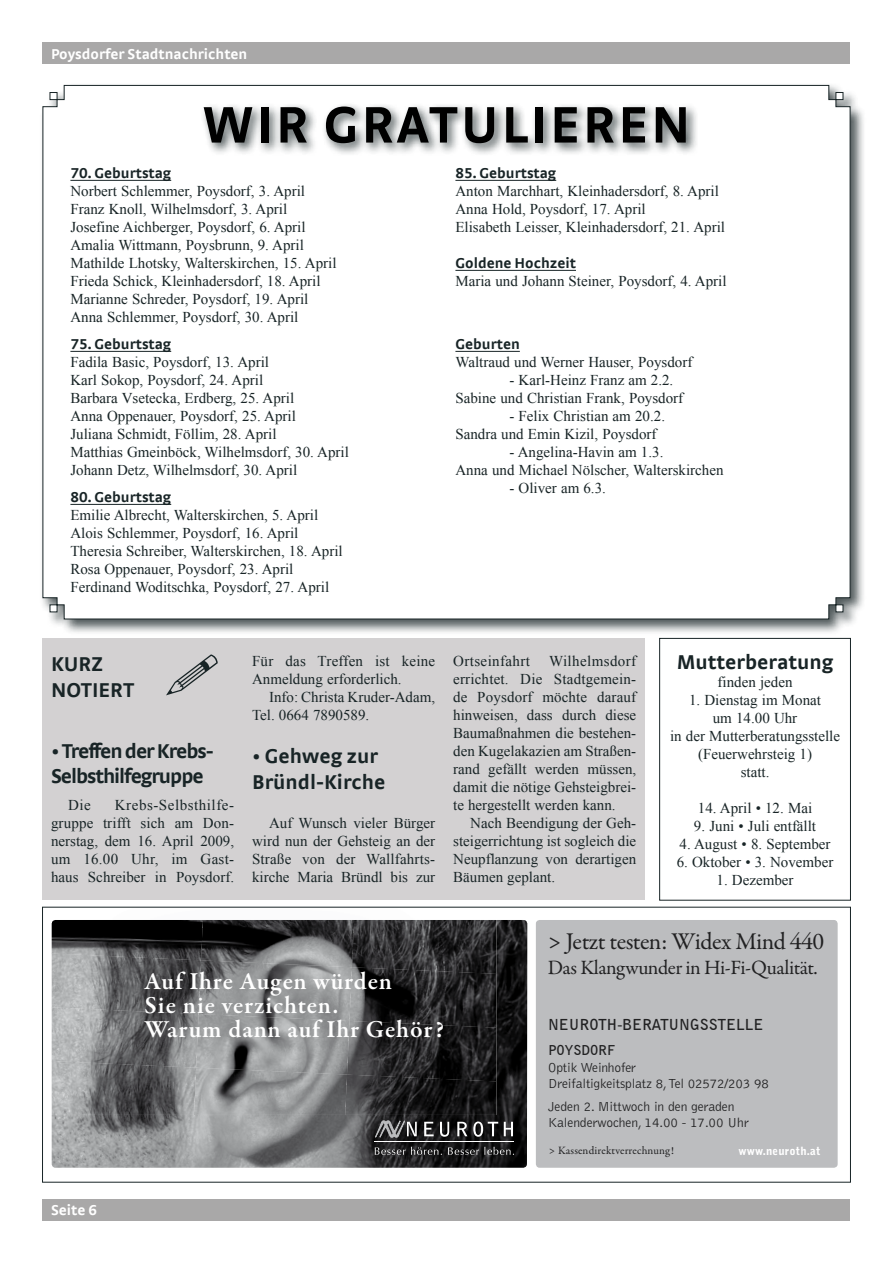
<style>
.page{position:relative;width:893px;height:1263px;background:#fff}
.page>*{position:absolute;margin:0;border:0;box-sizing:border-box;transform-origin:0 0}
.t1{font:700 54px "Strada TF";letter-spacing:.05em;color:#000}
.t2{font:600 24.9px/24px "Garamond Premr Pro";letter-spacing:.03em;color:#fff}
.t3{font:24.3px "Garamond Premr Pro";letter-spacing:-.02em;color:#212122}
.t4{font:21px/25.2px "Strada";color:#182426}
.t5{font:21px/25.2px "Strada";letter-spacing:-.05em;color:#182426}
.t6{font:20.55px "Garamond Premr Pro";letter-spacing:-.025em;color:#212122}
.t7{font:15px/18px "Times New Roman";color:#182426}
.t8{font:700 15px "Strada TF";color:#182426}
.t9{font:700 15px "Strada TF";color:#fff}
.t10{font:700 15px "Bell Gothic BT";letter-spacing:-.01em;color:#212122}
.t11{font:15px "Times New Roman";letter-spacing:.025em;color:#182426}
.t12{font:300 13.5px/16.4px "Bell Gothic";letter-spacing:-.015em;color:#212122}
.t13{font:700 13.5px "Bell Gothic BT";letter-spacing:-.01em;color:#212122}
.t14{font:11.25px "Garamond Premr Pro";letter-spacing:.01em;color:#212122}
.t15{font:900 11.25px "Bell Gothic Std";letter-spacing:.015em;color:#fff}
</style>
<div class="page">
<div style="left:43px;top:43px;width:807px;height:21px;background:#a9a8a8"></div>
<div style="left:43px;top:1199px;width:807px;height:21px;background:#a9a8a8"></div>
<div style="left:39px;top:82px;width:834px;height:562px;background:#182426;opacity:.75"></div>
<svg style="left:42px;top:85px;width:809px;height:535px"></svg>
<div style="left:199px;top:101px;width:694px;height:95px;background:#182426;opacity:.75"></div>
<hr style="left:70px;top:180px;width:101px;height:1px;background:#182426">
<hr style="left:70px;top:351px;width:101px;height:1px;background:#182426">
<hr style="left:70px;top:504px;width:101px;height:1px;background:#182426">
<hr style="left:455px;top:180px;width:101px;height:1px;background:#182426">
<hr style="left:455px;top:270px;width:121px;height:1px;background:#182426">
<hr style="left:455px;top:351px;width:65px;height:1px;background:#182426">
<img style="left:52px;top:920px;width:475px;height:248px">
<div style="left:536px;top:920px;width:302px;height:248px;background:#bcbdbf;border-radius:4px"></div>
<svg style="left:375px;top:1121px;width:42px;height:16px"></svg>
<svg style="left:424px;top:1122px;width:10px;height:14px"></svg>
<svg style="left:440px;top:1122px;width:9px;height:15px"></svg>
<svg style="left:457px;top:1122px;width:10px;height:14px"></svg>
<svg style="left:473px;top:1121px;width:25px;height:16px"></svg>
<svg style="left:504px;top:1122px;width:9px;height:14px"></svg>
<hr style="left:375px;top:1141px;width:139px;height:1px;background:#fff">
<svg style="left:375px;top:1147px;width:67px;height:8px"></svg>
<svg style="left:448px;top:1147px;width:66px;height:8px"></svg>
<img style="left:354px;top:920px;width:142px;height:47px">
<img style="left:203px;top:920px;width:151px;height:47px">
<img style="left:52px;top:920px;width:151px;height:40px">
<img style="left:352px;top:967px;width:144px;height:54px">
<img style="left:201px;top:960px;width:151px;height:61px">
<img style="left:52px;top:953px;width:149px;height:61px">
<img style="left:350px;top:1021px;width:146px;height:53px">
<img style="left:199px;top:1014px;width:151px;height:60px">
<img style="left:52px;top:1007px;width:147px;height:60px">
<img style="left:347px;top:1074px;width:149px;height:41px">
<img style="left:196px;top:1067px;width:151px;height:48px">
<img style="left:52px;top:1061px;width:144px;height:54px">
<div style="left:43px;top:639px;width:602px;height:261px;background:#d3d1d2"></div>
<div style="left:659px;top:638px;width:192px;height:262px;border:1px solid #182426"></div>
<p class="t9" style="left:51px;top:45px;width:198px">Poysdorfer Stadtnachrichten</p>
<h1 class="t1" style="left:202px;top:92px;width:490px">WIR GRATULIEREN</h1>
<p class="t8" style="left:70px;top:164px;width:102px">70. Geburtstag</p>
<p class="t7" style="left:70px;top:182px;width:268px">Norbert Schlemmer, Poysdorf, 3. April Franz Knoll, Wilhelmsdorf, 3. April Josefine Aichberger, Poysdorf, 6. April Amalia Wittmann, Poysbrunn, 9. April Mathilde Lhotsky, Walterskirchen, 15. April Frieda Schick, Kleinhadersdorf, 18. April Marianne Schreder, Poysdorf, 19. April Anna Schlemmer, Poysdorf, 30. April</p>
<p class="t8" style="left:70px;top:335px;width:102px">75. Geburtstag</p>
<p class="t7" style="left:70px;top:353px;width:280px">Fadila Basic, Poysdorf, 13. April<br>Karl Sokop, Poysdorf, 24. April<br>Barbara Vsetecka, Erdberg, 25. April<br>Anna Oppenauer, Poysdorf, 25. April<br>Juliana Schmidt, Föllim, 28. April<br>Matthias Gmeinböck, Wilhelmsdorf, 30. April Johann Detz, Wilhelmsdorf, 30. April</p>
<p class="t8" style="left:70px;top:488px;width:102px">80. Geburtstag</p>
<p class="t7" style="left:70px;top:506px;width:274px">Emilie Albrecht, Walterskirchen, 5. April Alois Schlemmer, Poysdorf, 16. April Theresia Schreiber, Walterskirchen, 18. April Rosa Oppenauer, Poysdorf, 23. April Ferdinand Woditschka, Poysdorf, 27. April</p>
<p class="t8" style="left:455px;top:164px;width:102px">85. Geburtstag</p>
<p class="t7" style="left:455px;top:182px;width:271px">Anton Marchhart, Kleinhadersdorf, 8. April<br>Anna Hold, Poysdorf, 17. April<br>Elisabeth Leisser, Kleinhadersdorf, 21. April</p>
<p class="t8" style="left:455px;top:254px;width:122px">Goldene Hochzeit</p>
<p class="t7" style="left:455px;top:272px;width:273px">Maria und Johann Steiner, Poysdorf, 4. April</p>
<p class="t8" style="left:455px;top:335px;width:66px">Geburten</p>
<p class="t7" style="left:455px;top:353px;width:238px">Waltraud und Werner Hauser, Poysdorf</p>
<p class="t7" style="left:455px;top:371px;width:229px;text-indent:54px">- Karl-Heinz Franz am 2.2.<br>Sabine und Christian Frank, Poysdorf</p>
<p class="t7" style="left:455px;top:407px;width:211px;text-indent:54px">- Felix Christian am 20.2.<br>Sandra und Emin Kizil, Poysdorf</p>
<p class="t7" style="left:455px;top:443px;width:270px;text-align:center">- Angelina-Havin am 1.3.<br>Anna und Michael Nölscher, Walterskirchen</p>
<p class="t7" style="left:509px;top:479px;width:98px">- Oliver am 6.3.</p>
<h3 class="t4" style="left:51px;top:651px;width:85px">KURZ<br>NOTIERT</h3>
<h3 class="t5" style="left:51px;top:737px;width:164px">• Treffen der Krebs-<br>Selbsthilfegruppe</h3>
<p class="t7" style="left:68px;top:796px;width:24px">Die</p>
<p class="t7" style="left:51px;top:796px;width:185px;text-align:justify;text-indent:64px">Krebs-Selbsthilfe&shy;gruppe trifft sich am Don&shy;nerstag, dem 16. April 2009, um 16.00 Uhr, im Gast&shy;haus Schreiber in Poysdorf.</p>
<p class="t7" style="left:252px;top:652px;width:185px">Für das Treffen ist keine<br>Anmeldung erforderlich.</p>
<p class="t7" style="left:252px;top:688px;width:185px;text-indent:17px">Info: Christa Kruder-Adam,<br>Tel. 0664 7890589.</p>
<h3 class="t4" style="left:252px;top:743px;width:135px">• Gehweg zur<br>Bründl-Kirche</h3>
<p class="t7" style="left:252px;top:814px;width:185px;text-align:justify;text-indent:17px">Auf Wunsch vieler Bürger wird nun der Gehsteig an der Straße von der Wallfahrts&shy;kirche Maria Bründl bis zur</p>
<p class="t7" style="left:453px;top:652px;width:185px;text-align:justify;text-indent:96px">Wilhelmsdorf errichtet. Die Stadtgemein&shy;de Poysdorf möchte darauf hinweisen, dass durch diese Baumaßnahmen die bestehen&shy;den Kugelakazien am Straßen&shy;rand gefällt werden müssen, damit die nötige Gehsteigbrei&shy;te hergestellt werden kann.</p>
<p class="t7" style="left:453px;top:814px;width:185px;text-align:justify;text-indent:17px">Nach Beendigung der Geh&shy;steigerrichtung ist sogleich die Neupflanzung von derartigen Bäumen geplant.</p>
<p class="t11" style="left:453px;top:651px;width:78px">Ortseinfahrt</p>
<h3 class="t4" style="left:677px;top:649px;width:158px">Mutterberatung</h3>
<p class="t7" style="left:718px;top:673px;width:76px">finden jeden</p>
<p class="t7" style="left:670px;top:691px;width:171px;text-align:center">1. Dienstag im Monat<br>um 14.00 Uhr<br>in der Mutterberatungsstelle (Feuerwehrsteig 1)<br>statt.</p>
<p class="t7" style="left:698px;top:799px;width:116px">14. April • 12. Mai</p>
<p class="t7" style="left:694px;top:817px;width:124px">9. Juni • Juli entfällt</p>
<p class="t7" style="left:680px;top:835px;width:152px">4. August • 8. September</p>
<p class="t7" style="left:677px;top:853px;width:158px">6. Oktober • 3. November</p>
<p class="t7" style="left:716px;top:871px;width:79px">1. Dezember</p>
<h2 class="t2" style="left:145px;top:970px;width:301px">Auf Ihre Augen würden<br>Sie nie verzichten.<br>Warum dann auf Ihr Gehör?</h2>
<h3 class="t3" style="left:548px;top:927px;width:278px">&gt; Jetzt testen: Widex Mind 440</h3>
<h3 class="t6" style="left:548px;top:955px;width:272px">Das Klangwunder in Hi-Fi-Qualität.</h3>
<p class="t10" style="left:548px;top:1015px;width:217px">NEUROTH-BERATUNGSSTELLE</p>
<p class="t13" style="left:548px;top:1041px;width:68px">POYSDORF</p>
<p class="t12" style="left:548px;top:1059px;width:222px">Optik Weinhofer<br>Dreifaltigkeitsplatz 8, Tel 02572/203 98</p>
<p class="t12" style="left:548px;top:1098px;width:202px">Jeden 2. Mittwoch in den geraden<br>Kalenderwochen, 14.00 - 17.00 Uhr</p>
<p class="t14" style="left:549px;top:1144px;width:127px">&gt; Kassendirektverrechnung!</p>
<p class="t15" style="left:738px;top:1144px;width:83px">www.neuroth.at</p>
<p class="t9" style="left:51px;top:1201px;width:48px">Seite 6</p>
</div>
